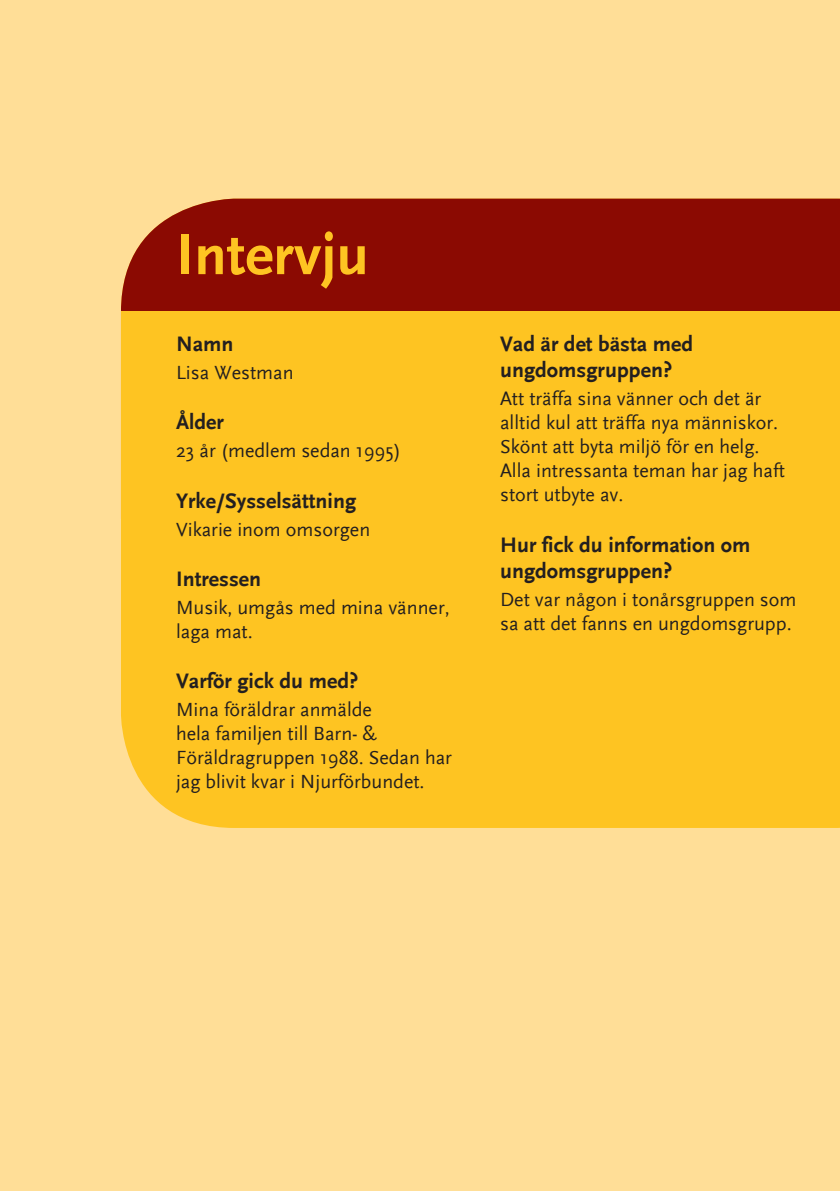
<style>
.page{position:relative;width:840px;height:1191px;background:#fff}
.page>*{position:absolute;margin:0;border:0;box-sizing:border-box;transform-origin:0 0}
.t1{font:700 60px "Scala Sans";color:#fec422}
.t2{font:700 22px/26.4px "Scala Sans";color:#231f20}
.t3{font:20px/24px "Scala Sans";color:#231f20}
</style>
<div class="page">
<div style="left:0;top:0;width:839px;height:1191px;background:#ffde97"></div>
<div style="left:121px;top:668px;width:718px;height:160px;background:#fec422"></div>
<div style="left:121px;top:199px;width:718px;height:112px;background:#8b0a02"></div>
<div style="left:121px;top:311px;width:718px;height:357px;background:#fec422"></div>
<h1 class="t1" style="left:176px;top:222px;width:194px">Intervju</h1>
<p class="t2" style="left:176px;top:331px;width:59px">Namn</p>
<p class="t3" style="left:176px;top:361px;width:119px">Lisa Westman</p>
<p class="t2" style="left:176px;top:409px;width:49px">Ålder</p>
<p class="t3" style="left:176px;top:439px;width:226px">23 år (medlem sedan 1995)</p>
<p class="t2" style="left:176px;top:488px;width:182px">Yrke/Sysselsättning</p>
<p class="t3" style="left:176px;top:518px;width:196px">Vikarie inom omsorgen</p>
<p class="t2" style="left:176px;top:566px;width:87px">Intressen</p>
<p class="t3" style="left:176px;top:596px;width:275px">Musik, umgås med mina vänner, laga mat.</p>
<p class="t2" style="left:176px;top:669px;width:184px">Varför gick du med?</p>
<p class="t3" style="left:176px;top:698px;width:277px">Mina föräldrar anmälde<br>hela familjen till Barn- &amp;<br>Föräldragruppen 1988. Sedan har jag blivit kvar i Njurförbundet.</p>
<p class="t2" style="left:500px;top:331px;width:194px">Vad är det bästa med ungdomsgruppen?</p>
<p class="t3" style="left:500px;top:387px;width:286px">Att träffa sina vänner och det är alltid kul att träffa nya människor.<br>Skönt att byta miljö för en helg.<br>Alla intressanta teman har jag haft stort utbyte av.</p>
<p class="t2" style="left:500px;top:532px;width:252px">Hur fick du information om ungdomsgruppen?</p>
<p class="t3" style="left:500px;top:588px;width:298px">Det var någon i tonårsgruppen som sa att det fanns en ungdomsgrupp.</p>
</div>
